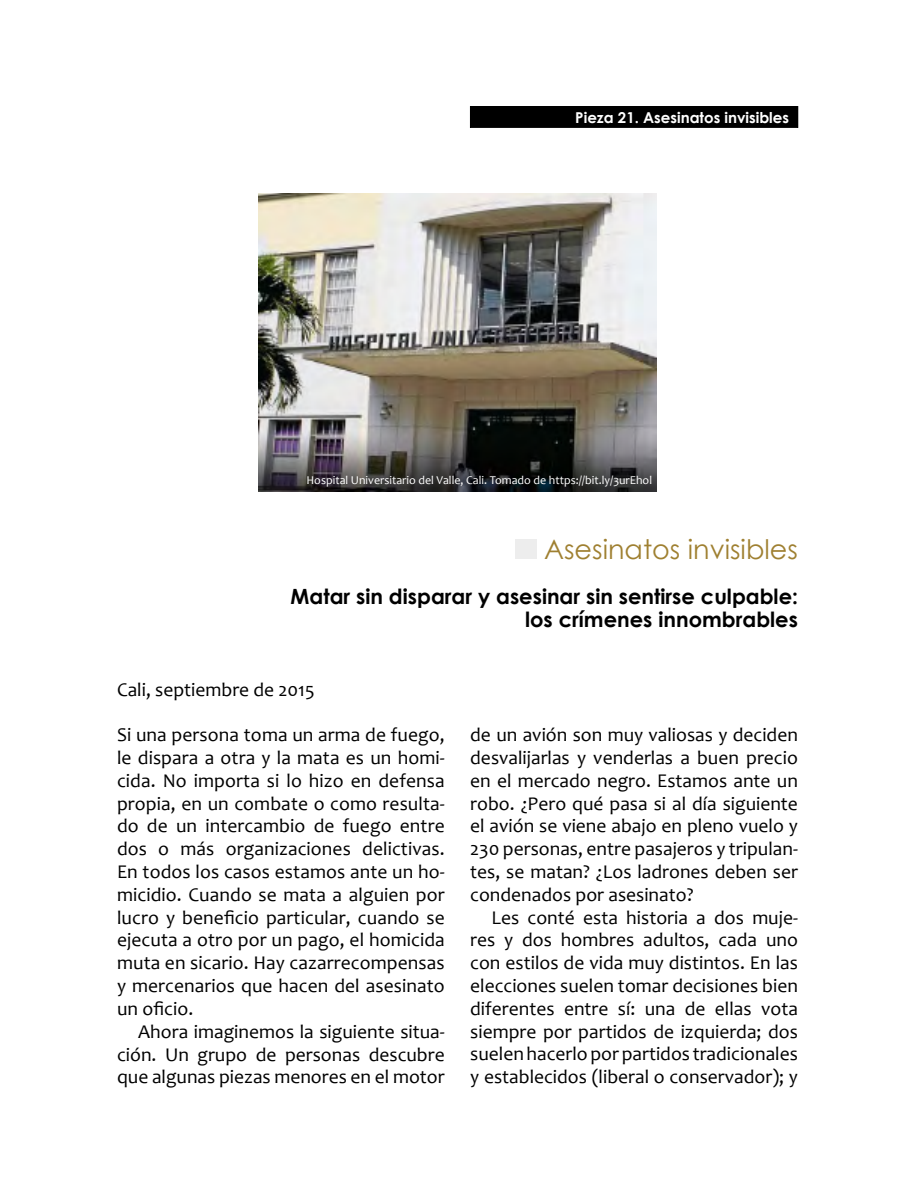
<style>
.page{position:relative;width:915px;height:1191px;background:#fff}
.page>*{position:absolute;margin:0;border:0;box-sizing:border-box;transform-origin:0 0}
.t1{font:27px "Century Gothic";color:#9f8031}
.t2{font:700 21px/22.5px "Century Gothic";color:#000;text-align:right}
.t3{font:19.5px/22.8px "Candara";color:#000;text-align:justify}
.t4{font:700 15px "Century Gothic";color:#fff}
.t5{font:12px "Candara";color:#fff}
</style>
<div class="page">
<div style="left:515px;top:539px;width:21px;height:20px;background:#ededed"></div>
<div style="left:470px;top:106px;width:327px;height:21px;background:#000"></div>
<div style="left:470px;top:106px;width:327px;height:22px;border:1px solid #000"></div>
<img style="left:258px;top:194px;width:398px;height:297px">
<p class="t4" style="left:575px;top:106px;width:215px">Pieza 21. Asesinatos invisibles</p>
<p class="t5" style="left:306px;top:472px;width:347px">Hospital Universitario del Valle, Cali. Tomado de https://bit.ly/3urEhol</p>
<h1 class="t1" style="left:544px;top:530px;width:255px">Asesinatos invisibles</h1>
<p class="t2" style="left:290px;top:584px;width:508px">Matar sin disparar y asesinar sin sentirse culpable: los crímenes innombrables</p>
<p class="t3" style="left:117px;top:677px;width:199px">Cali, septiembre de 2015</p>
<p class="t3" style="left:117px;top:723px;width:329px">Si una persona toma un arma de fuego, le dispara a otra y la mata es un homi&shy;cida. No importa si lo hizo en defensa propia, en un combate o como resulta&shy;do de un intercambio de fuego entre dos o más organizaciones delictivas.<br>En todos los casos estamos ante un ho&shy;micidio. Cuando se mata a alguien por lucro y beneficio particular, cuando se ejecuta a otro por un pago, el homicida muta en sicario. Hay cazarrecompensas y mercenarios que hacen del asesinato un oficio.</p>
<p class="t3" style="left:117px;top:1019px;width:329px;text-indent:21px">Ahora imaginemos la siguiente situa&shy;ción. Un grupo de personas descubre que algunas piezas menores en el motor</p>
<p class="t3" style="left:470px;top:723px;width:329px">de un avión son muy valiosas y deciden desvalijarlas y venderlas a buen precio en el mercado negro. Estamos ante un robo. ¿Pero qué pasa si al día siguiente el avión se viene abajo en pleno vuelo y 230 personas, entre pasajeros y tripulan&shy;tes, se matan? ¿Los ladrones deben ser condenados por asesinato?</p>
<p class="t3" style="left:470px;top:905px;width:329px;text-indent:21px">Les conté esta historia a dos muje&shy;res y dos hombres adultos, cada uno con estilos de vida muy distintos. En las elecciones suelen tomar decisiones bien diferentes entre sí: una de ellas vota siempre por partidos de izquierda; dos suelen hacerlo por partidos tradicionales y establecidos (liberal o conservador); y</p>
</div>
